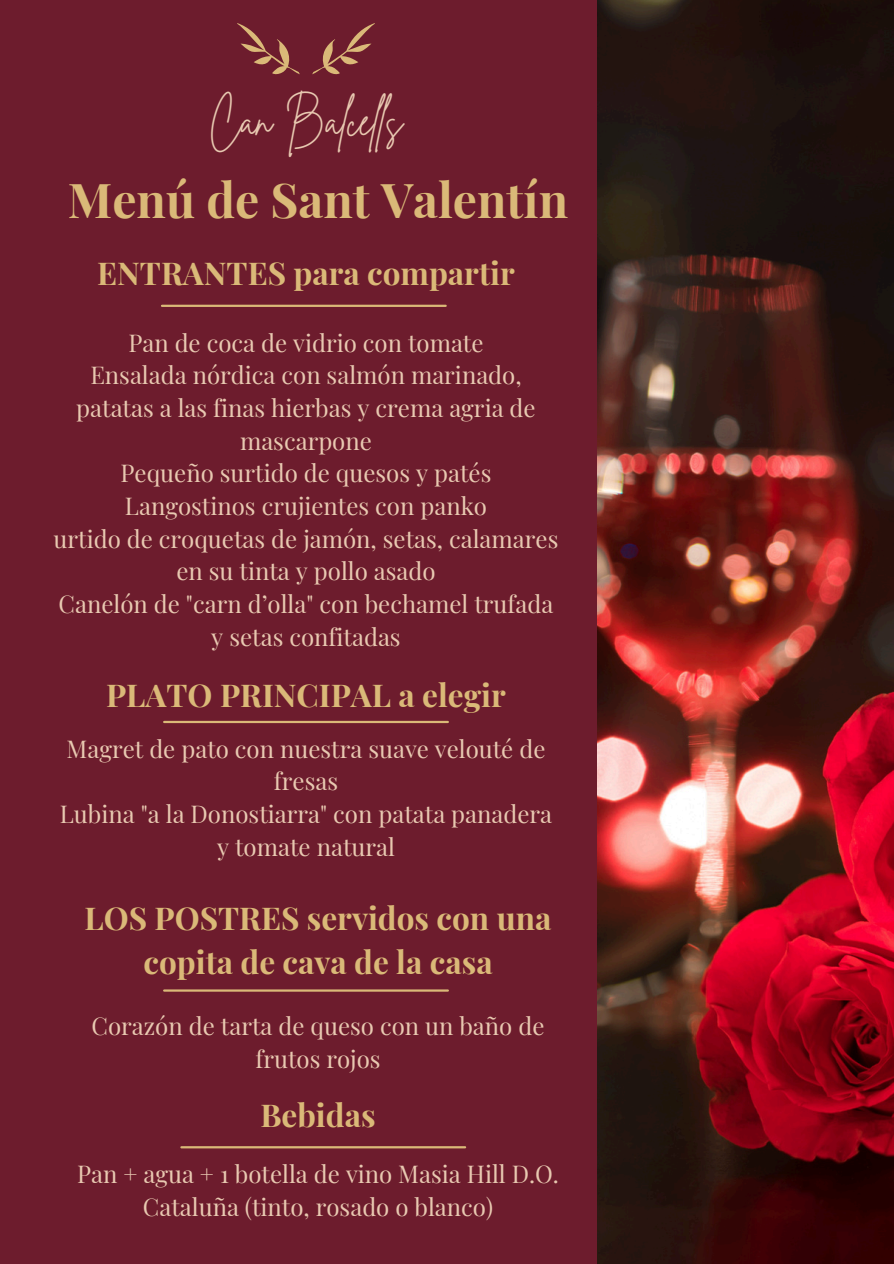
<style>
.page{position:relative;width:894px;height:1264px;background:#fff}
.page>*{position:absolute;margin:0;border:0;box-sizing:border-box;transform-origin:0 0}
.t1{font:700 48px "Playfair Display";color:#dab978}
.t2{font:42px "Brittany Signature";color:#e8c9b1}
.t3{font:700 31.5px/43.8px "Playfair Display";color:#dab978;text-align:center}
.t4{font:24px/32.7px "Playfair Display";color:#e8c9b1;text-align:center}
</style>
<div class="page">
<div style="left:0;top:0;width:893px;height:1263px;background:#6d1c2d"></div>
<img style="left:597px;top:0;width:296px;height:1263px">
<svg style="left:312px;top:23px;width:63px;height:52px"></svg>
<svg style="left:237px;top:23px;width:63px;height:52px"></svg>
<hr style="left:162px;top:305px;width:283px;height:2px;background:#dab978">
<hr style="left:164px;top:720px;width:284px;height:3px;background:#dab978">
<hr style="left:164px;top:989px;width:284px;height:2px;background:#dab978">
<hr style="left:181px;top:1146px;width:284px;height:2px;background:#dab978">
<h2 class="t2" style="left:209px;top:94px;width:195px">Can Balcells</h2>
<h1 class="t1" style="left:68px;top:162px;width:501px">Menú de Sant Valentín</h1>
<h3 class="t3" style="left:97px;top:248px;width:419px">ENTRANTES para compartir</h3>
<p class="t4" style="left:54px;top:324px;width:506px">Pan de coca de vidrio con tomate<br>Ensalada nórdica con salmón marinado, patatas a las finas hierbas y crema agria de mascarpone<br>Pequeño surtido de quesos y patés<br>Langostinos crujientes con panko<br>urtido de croquetas de jamón, setas, calamares en su tinta y pollo asado<br>Canelón de "carn d’olla" con bechamel trufada y setas confitadas</p>
<h3 class="t3" style="left:106px;top:670px;width:401px">PLATO PRINCIPAL a elegir</h3>
<p class="t4" style="left:60px;top:730px;width:494px">Magret de pato con nuestra suave velouté de fresas<br>Lubina "a la Donostiarra" con patata panadera y tomate natural</p>
<h3 class="t3" style="left:85px;top:893px;width:468px">LOS POSTRES servidos con una copita de cava de la casa</h3>
<p class="t4" style="left:91px;top:1008px;width:454px">Corazón de tarta de queso con un baño de frutos rojos</p>
<h3 class="t3" style="left:260px;top:1090px;width:117px">Bebidas</h3>
<p class="t4" style="left:77px;top:1155px;width:483px">Pan + agua + 1 botella de vino Masia Hill D.O.<br>Cataluña (tinto, rosado o blanco)</p>
</div>
